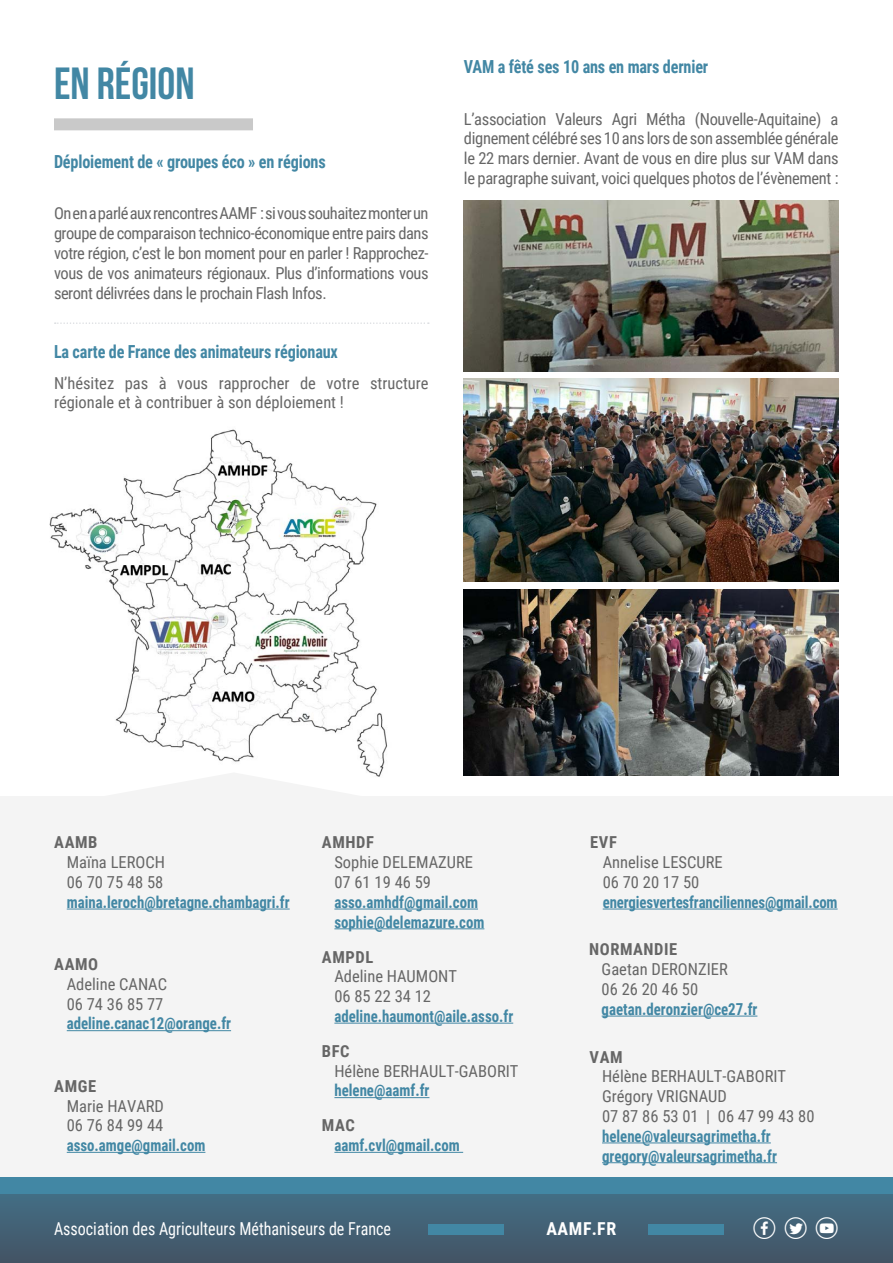
<style>
.page{position:relative;width:893px;height:1263px;background:#fff}
.page>*{position:absolute;margin:0;border:0;box-sizing:border-box;transform-origin:0 0}
.t1{font:700 45px "Bebas Neue";color:#4287a4}
.t2{font:31.65px "Social Shapes";color:#fff}
.t3{font:700 18px "Roboto Condensed";letter-spacing:-.01em;color:#4287a4;scale:.9 1}
.t4{font:17.85px "Roboto Condensed";color:#fff;scale:.9 1}
.t5{font:700 17.85px "Roboto Condensed";letter-spacing:.035em;color:#fff}
.t6{font:16.5px/19.8px "Roboto Condensed";color:#666;text-align:justify}
.t7{font:700 16.5px "Roboto Condensed";color:#4287a4;scale:.9 1}
.t8{font:700 16.5px "Roboto Condensed";letter-spacing:.035em;color:#666}
</style>
<div class="page">
<div style="left:0;top:1193px;width:893px;height:70px;background:linear-gradient(to bottom,#436e86,#435364)"></div>
<div style="left:0;top:1176px;width:893px;height:17px;background:#4287a4"></div>
<div style="left:429px;top:1224px;width:75px;height:10px;background:#4287a4"></div>
<div style="left:648px;top:1224px;width:76px;height:10px;background:#4287a4"></div>
<div style="left:0;top:796px;width:893px;height:380px;background:#f4f4f4"></div>
<div style="left:54px;top:118px;width:199px;height:12px;background:#c9c9c9"></div>
<hr style="left:602px;top:1016px;width:155px;height:1px;background:#4287a4">
<hr style="left:334px;top:909px;width:144px;height:1px;background:#4287a4">
<hr style="left:334px;top:928px;width:150px;height:1px;background:#4287a4">
<hr style="left:603px;top:909px;width:235px;height:1px;background:#4287a4">
<hr style="left:334px;top:1097px;width:95px;height:1px;background:#4287a4">
<hr style="left:67px;top:1030px;width:164px;height:1px;background:#4287a4">
<hr style="left:67px;top:909px;width:223px;height:1px;background:#4287a4">
<hr style="left:67px;top:1152px;width:138px;height:1px;background:#4287a4">
<hr style="left:334px;top:1023px;width:179px;height:1px;background:#4287a4">
<hr style="left:602px;top:1142px;width:169px;height:1px;background:#4287a4">
<hr style="left:602px;top:1162px;width:175px;height:1px;background:#4287a4">
<hr style="left:334px;top:1152px;width:129px;height:1px;background:#4287a4">
<img style="left:464px;top:201px;width:374px;height:170px">
<img style="left:464px;top:378px;width:374px;height:203px">
<img style="left:464px;top:590px;width:374px;height:186px">
<svg style="left:55px;top:322px;width:374px;height:2px"></svg>
<img style="left:49px;top:429px;width:339px;height:367px">
<p class="t1" style="left:54px;top:59px;width:142px">EN RÉGION</p>
<p class="t3" style="left:54px;top:149px;width:303px">Déploiement de « groupes éco » en régions</p>
<p class="t6" style="left:54px;top:203px;width:376px">On en a parlé aux rencontres AAMF : si vous souhaitez monter un groupe de comparaison technico-économique entre pairs dans votre région, c’est le bon moment pour en parler ! Rapprochez&shy;vous de vos animateurs régionaux. Plus d’informations vous seront délivrées dans le prochain Flash Infos.</p>
<p class="t3" style="left:54px;top:339px;width:317px">La carte de France des animateurs régionaux</p>
<p class="t6" style="left:54px;top:372px;width:376px">N’hésitez pas à vous rapprocher de votre structure régionale et à contribuer à son déploiement !</p>
<p class="t3" style="left:464px;top:54px;width:273px">VAM a fêté ses 10 ans en mars dernier</p>
<p class="t6" style="left:464px;top:108px;width:376px">L’association Valeurs Agri Métha (Nouvelle-Aquitaine) a dignement célébré ses 10 ans lors de son assemblée générale le 22 mars dernier. Avant de vous en dire plus sur VAM dans le paragraphe suivant, voici quelques photos de l’évènement :</p>
<p class="t8" style="left:54px;top:831px;width:45px">AAMB</p>
<p class="t6" style="left:67px;top:852px;width:100px">Maïna LEROCH</p>
<p class="t6" style="left:67px;top:872px;width:98px">06 70 75 48 58</p>
<p class="t7" style="left:67px;top:890px;width:249px">maina.leroch@bretagne.chambagri.fr</p>
<p class="t8" style="left:54px;top:953px;width:45px">AAMO</p>
<p class="t6" style="left:67px;top:973px;width:102px">Adeline CANAC</p>
<p class="t6" style="left:67px;top:993px;width:98px">06 74 36 85 77</p>
<p class="t7" style="left:67px;top:1012px;width:184px">adeline.canac12@orange.fr</p>
<p class="t8" style="left:54px;top:1074px;width:43px">AMGE</p>
<p class="t6" style="left:67px;top:1095px;width:99px">Marie HAVARD</p>
<p class="t6" style="left:67px;top:1115px;width:98px">06 76 84 99 44</p>
<p class="t7" style="left:67px;top:1134px;width:156px">asso.amge@gmail.com</p>
<p class="t8" style="left:322px;top:831px;width:53px">AMHDF</p>
<p class="t6" style="left:334px;top:852px;width:140px">Sophie DELEMAZURE</p>
<p class="t6" style="left:334px;top:872px;width:98px">07 61 19 46 59</p>
<p class="t7" style="left:334px;top:890px;width:161px">asso.amhdf@gmail.com</p>
<p class="t7" style="left:334px;top:910px;width:168px">sophie@delemazure.com</p>
<p class="t8" style="left:322px;top:945px;width:53px">AMPDL</p>
<p class="t6" style="left:334px;top:966px;width:124px">Adeline HAUMONT</p>
<p class="t6" style="left:334px;top:986px;width:98px">06 85 22 34 12</p>
<p class="t7" style="left:334px;top:1004px;width:200px">adeline.haumont@aile.asso.fr</p>
<p class="t8" style="left:322px;top:1039px;width:29px">BFC</p>
<p class="t6" style="left:334px;top:1060px;width:186px">Hélène BERHAULT-GABORIT</p>
<p class="t7" style="left:334px;top:1079px;width:107px">helene@aamf.fr</p>
<p class="t8" style="left:322px;top:1114px;width:34px">MAC</p>
<p class="t7" style="left:334px;top:1134px;width:141px">aamf.cvl@gmail.com</p>
<p class="t8" style="left:590px;top:831px;width:28px">EVF</p>
<p class="t6" style="left:603px;top:852px;width:121px">Annelise LESCURE</p>
<p class="t6" style="left:603px;top:872px;width:98px">06 70 20 17 50</p>
<p class="t7" style="left:603px;top:890px;width:262px">energiesvertesfranciliennes@gmail.com</p>
<p class="t8" style="left:589px;top:938px;width:90px">NORMANDIE</p>
<p class="t6" style="left:602px;top:959px;width:128px">Gaetan DERONZIER</p>
<p class="t6" style="left:602px;top:979px;width:98px">06 26 20 46 50</p>
<p class="t7" style="left:602px;top:997px;width:175px">gaetan.deronzier@ce27.fr</p>
<p class="t8" style="left:590px;top:1045px;width:35px">VAM</p>
<p class="t6" style="left:602px;top:1066px;width:186px">Hélène BERHAULT-GABORIT</p>
<p class="t6" style="left:602px;top:1086px;width:126px">Grégory VRIGNAUD</p>
<p class="t6" style="left:602px;top:1105px;width:214px">07 87 86 53 01 | 06 47 99 43 80</p>
<p class="t7" style="left:602px;top:1124px;width:189px">helene@valeursagrimetha.fr</p>
<p class="t7" style="left:602px;top:1144px;width:196px">gregory@valeursagrimetha.fr</p>
<p class="t4" style="left:54px;top:1216px;width:376px">Association des Agriculteurs Méthaniseurs de France</p>
<p class="t5" style="left:546px;top:1216px;width:71px">AAMF.FR</p>
<h2 class="t2" style="left:753px;top:1210px;width:87px">c d l</h2>
</div>
